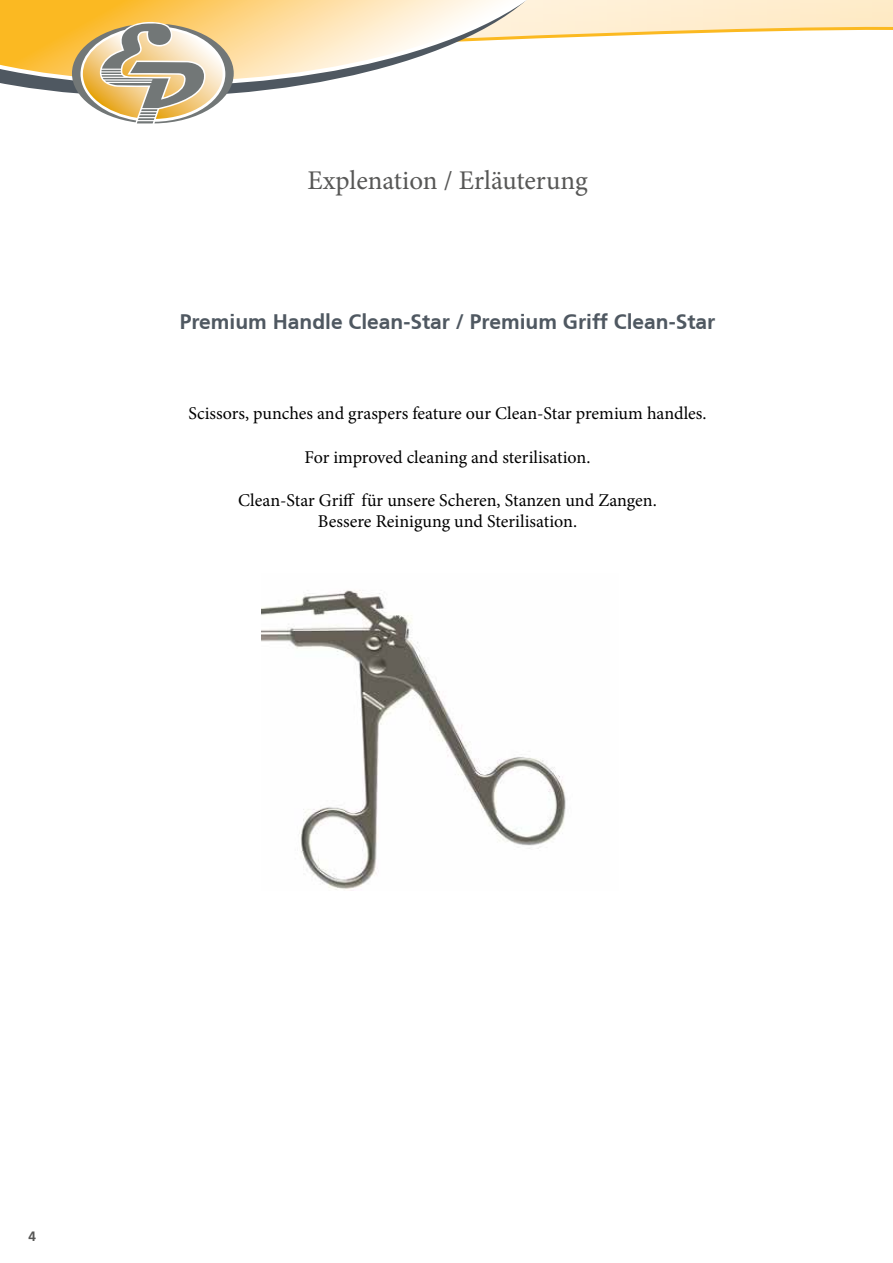
<style>
.page{position:relative;width:893px;height:1263px;background:#fff}
.page>*{position:absolute;margin:0;border:0;box-sizing:border-box;transform-origin:0 0}
.t1{font:27px "Minion Pro";color:#575756}
.t2{font:700 21px "Frutiger CE";color:#4f5861}
.t3{font:18px/21.6px "Minion Pro";color:#000;text-align:center}
.t4{font:700 13.5px "Frutiger CE";color:#575756}
</style>
<div class="page">
<svg style="left:137px;top:0;width:756px;height:124px"></svg>
<svg style="left:54px;top:91px;width:510px;height:13px"></svg>
<svg style="left:0;top:0;width:578px;height:91px"></svg>
<svg style="left:72px;top:22px;width:162px;height:101px"></svg>
<img style="left:261px;top:590px;width:305px;height:301px">
<h1 class="t1" style="left:307px;top:162px;width:282px">Explenation / Erläuterung</h1>
<p class="t2" style="left:180px;top:310px;width:537px">Premium Handle Clean-Star / Premium Griff Clean-Star</p>
<p class="t3" style="left:188px;top:403px;width:520px">Scissors, punches and graspers feature our Clean-Star premium handles.</p>
<p class="t3" style="left:305px;top:446px;width:287px">For improved cleaning and sterilisation.</p>
<p class="t3" style="left:238px;top:489px;width:420px">Clean-Star Griff für unsere Scheren, Stanzen und Zangen.<br>Bessere Reinigung und Sterilisation.</p>
<p class="t4" style="left:28px;top:1228px;width:9px">4</p>
</div>
